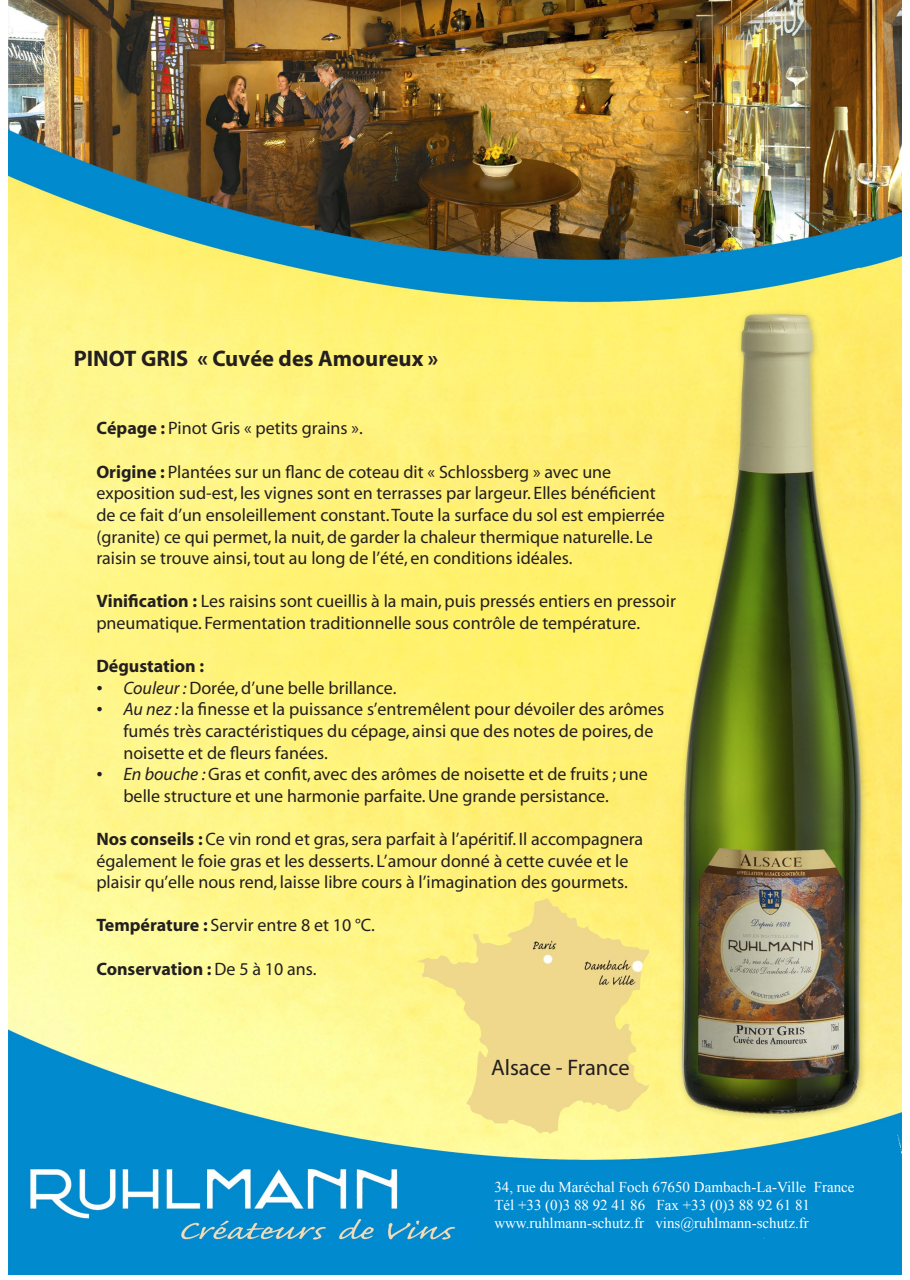
<style>
.page{position:relative;width:910px;height:1280px;background:#fff}
.page>*{position:absolute;margin:0;border:0;box-sizing:border-box;transform-origin:0 0}
.t1{font:700 22.5px "Myriad";color:#231f20}
.t2{font:22.5px "Myriad";color:#231f20}
.t3{font:18px/21.6px "Myriad";color:#231f20}
.t4{font:700 18px "Myriad";color:#231f20}
.t5{font:15px "Times New Roman";color:#fff}
.s1{font-weight:700}
.s2{font-family:"Times New Roman"}
.s3{font-style:italic}
.s4{font-weight:400}
</style>
<div class="page">
<img style="left:9px;top:0;width:892px;height:1274px">
<img style="left:417px;top:898px;width:233px;height:236px">
<p class="t1" style="left:74px;top:346px;width:366px">PINOT GRIS « Cuvée des Amoureux »</p>
<p class="t3" style="left:96px;top:418px;width:268px"><span class="s1">Cépage :</span> Pinot Gris « petits grains ».</p>
<p class="t3" style="left:96px;top:462px;width:570px"><span class="s1">Origine :</span> Plantées sur un flanc de coteau dit « Schlossberg » avec une exposition sud-est, les vignes sont en terrasses par largeur. Elles bénéficient de ce fait d’un ensoleillement constant. Toute la surface du sol est empierrée (granite) ce qui permet, la nuit, de garder la chaleur thermique naturelle. Le raisin se trouve ainsi, tout au long de l’été, en conditions idéales.</p>
<p class="t3" style="left:96px;top:591px;width:581px"><span class="s1">Vinification :</span> Les raisins sont cueillis à la main, puis pressés entiers en pressoir pneumatique. Fermentation traditionnelle sous contrôle de température.</p>
<p class="t4" style="left:96px;top:657px;width:109px">Dégustation :</p>
<p class="t3" style="left:96px;top:678px;width:302px"><span class="s2">•</span> <span class="s3">Couleur :</span> Dorée, d’une belle brillance.</p>
<p class="t3" style="left:123px;top:699px;width:543px;text-indent:-27px"><span class="s2">•</span> <span class="s3">Au nez :</span> la finesse et la puissance s’entremêlent pour dévoiler des arômes fumés très caractéristiques du cépage, ainsi que des notes de poires, de noisette et de fleurs fanées.</p>
<p class="t3" style="left:123px;top:764px;width:526px;text-indent:-27px"><span class="s2">•</span> <span class="s3">En bouche :</span> Gras et confit, avec des arômes de noisette et de fruits ; une belle structure et une harmonie parfaite. Une grande persistance.</p>
<p class="t3" style="left:96px;top:829px;width:548px"><span class="s1">Nos conseils :</span> Ce vin rond et gras, sera parfait à l’apéritif. Il accompagnera également le foie gras et les desserts. L’amour donné à cette cuvée et le plaisir qu’elle nous rend, laisse libre cours à l’imagination des gourmets.</p>
<p class="t3" style="left:96px;top:915px;width:280px"><span class="s1">Température :</span> Servir entre 8 et 10 °C.</p>
<p class="t4" style="left:96px;top:959px;width:222px">Conservation : <span class="s4">De 5 à 10 ans.</span></p>
<p class="t2" style="left:491px;top:1056px;width:140px">Alsace - France</p>
<p class="t5" style="left:494px;top:1177px;width:362px">34, rue du Maréchal Foch 67650 Dambach-La-Ville France</p>
<p class="t5" style="left:494px;top:1195px;width:317px">Tél +33 (0)3 88 92 41 86 Fax +33 (0)3 88 92 61 81</p>
<p class="t5" style="left:494px;top:1213px;width:316px">www.ruhlmann-schutz.fr vins@ruhlmann-schutz.fr</p>
</div>
